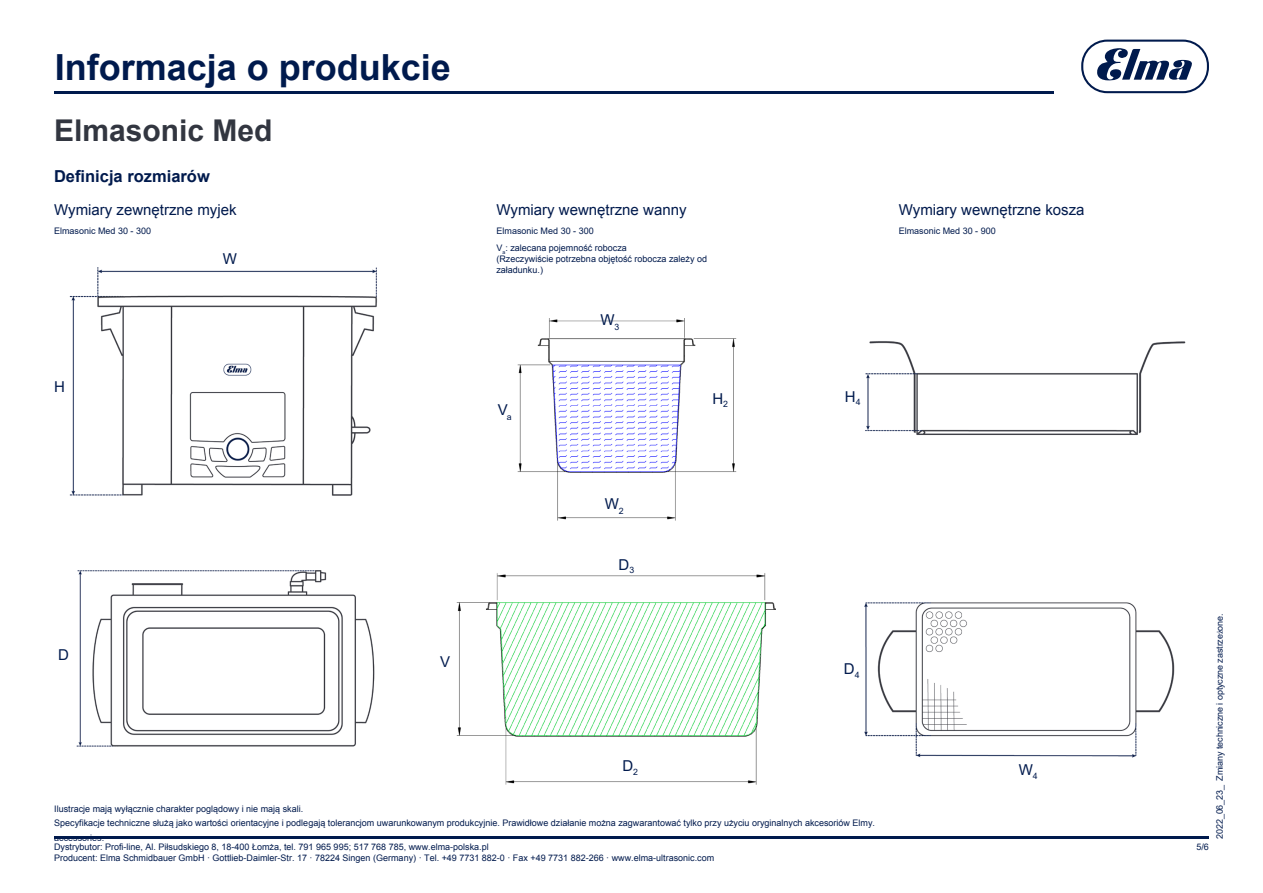
<style>
.page{position:relative;width:1263px;height:893px;background:#fff}
.page>*{position:absolute;margin:0;border:0;box-sizing:border-box;transform-origin:0 0}
.t1{font:700 36px "Arial";color:#001a4d}
.Arial_10_Reg_Blue_Mi{font:700 30px "Arial";color:#323640}
.Arial_10_Reg_Blue_Mi-2{font:700 16.5px "Arial";color:#001a4d}
.Arial_10_Reg_Blue_Mi-3{font:15px "Arial";color:#001a4d}
.Arial_6_Reg_Blue{font:9px/14.4px "Arial";color:#001a4d}
.Arial_10_Reg_Blue_Mi-4{font:9px/17px "Arial";color:#001a4d}
.s1{font-family:"Minion Pro"}
</style>
<div class="page">
<svg style="left:1081px;top:40px;width:128px;height:53px"></svg>
<hr style="left:54px;top:91px;width:999px;height:2px;background:#001a4d">
<hr style="left:54px;top:837px;width:1155px;height:2px;background:#001a4d">
<img style="left:456px;top:318px;width:320px;height:467px">
<img style="left:69px;top:267px;width:308px;height:229px">
<img style="left:76px;top:570px;width:299px;height:177px">
<img style="left:865px;top:341px;width:321px;height:94px">
<img style="left:864px;top:602px;width:311px;height:156px">
<h1 class="t1" style="left:55px;top:43px;width:398px">Informacja o produkcie</h1>
<p class="Arial_10_Reg_Blue_Mi" style="left:54px;top:109px;width:220px">Elmasonic Med</p>
<p class="Arial_10_Reg_Blue_Mi-2" style="left:54px;top:165px;width:157px">Definicja rozmiarów</p>
<p class="Arial_10_Reg_Blue_Mi-3" style="left:54px;top:200px;width:184px">Wymiary zewnętrzne myjek</p>
<p class="Arial_10_Reg_Blue_Mi-4" style="left:54px;top:222px;width:99px">Elmasonic Med 30 - 300</p>
<p class="Arial_10_Reg_Blue_Mi-3" style="left:54px;top:376px;width:12px">H</p>
<p class="Arial_10_Reg_Blue_Mi-3" style="left:58px;top:644px;width:12px">D</p>
<p class="Arial_10_Reg_Blue_Mi-3" style="left:223px;top:249px;width:16px">W</p>
<p class="Arial_10_Reg_Blue_Mi-3" style="left:440px;top:652px;width:12px">V</p>
<p class="Arial_10_Reg_Blue_Mi-3" style="left:496px;top:200px;width:192px">Wymiary wewnętrzne wanny</p>
<p class="Arial_10_Reg_Blue_Mi-4" style="left:496px;top:223px;width:132px">Elmasonic Med 30 - 300<br>V<sub>a</sub>: zalecana pojemność robocza</p>
<p class="Arial_10_Reg_Blue_Mi-4" style="left:496px;top:254px;width:212px;line-height:10.8px">(Rzeczywiście potrzebna objętość robocza zależy od załadunku.)</p>
<p class="Arial_10_Reg_Blue_Mi-3" style="left:600px;top:309px;width:21px">W<sub>3</sub></p>
<p class="Arial_10_Reg_Blue_Mi-3" style="left:498px;top:399px;width:15px">V<sub>a</sub></p>
<p class="Arial_10_Reg_Blue_Mi-3" style="left:605px;top:493px;width:21px">W<sub>2</sub></p>
<p class="Arial_10_Reg_Blue_Mi-3" style="left:618px;top:554px;width:17px">D<sub>3</sub></p>
<p class="Arial_10_Reg_Blue_Mi-3" style="left:712px;top:388px;width:17px">H<sub>2</sub></p>
<p class="Arial_10_Reg_Blue_Mi-3" style="left:899px;top:200px;width:187px">Wymiary wewnętrzne kosza</p>
<p class="Arial_10_Reg_Blue_Mi-4" style="left:899px;top:222px;width:99px">Elmasonic Med 30 - 900</p>
<p class="Arial_10_Reg_Blue_Mi-3" style="left:845px;top:386px;width:17px">H<sub>4</sub></p>
<p class="Arial_10_Reg_Blue_Mi-3" style="left:844px;top:658px;width:17px">D<sub>4</sub></p>
<p class="Arial_10_Reg_Blue_Mi-3" style="left:622px;top:755px;width:17px">D<sub>2</sub></p>
<p class="Arial_6_Reg_Blue" style="left:54px;top:802px;width:822px">Ilustracje mają wyłącznie charakter poglądowy i nie mają skali.<br>Specyfikacje techniczne służą jako wartości orientacyjne i podlegają tolerancjom uwarunkowanym produkcyjnie. Prawidłowe działanie można zagwarantować tylko przy użyciu oryginalnych akcesoriów Elmy. accessories.</p>
<p class="Arial_10_Reg_Blue_Mi-3" style="left:1019px;top:760px;width:21px">W<sub>4</sub></p>
<p class="Arial_6_Reg_Blue" style="left:1212px;top:839px;width:227px;rotate:-90deg">2022_06_23_ Zmiany techniczne i optyczne zastrze<span class="s1">ż</span>one.</p>
<p class="Arial_6_Reg_Blue" style="left:54px;top:841px;width:662px;line-height:10.8px">Dystrybutor: Profi-line, Al. Piłsudskiego 8, 18-400 Łomża, tel. 791 965 995; 517 768 785, www.elma-polska.pl<br>Producent: Elma Schmidbauer GmbH · Gottlieb-Daimler-Str. 17 · 78224 Singen (Germany) · Tel. +49 7731 882-0 · Fax +49 7731 882-266 · www.elma-ultrasonic.com</p>
<p class="Arial_6_Reg_Blue" style="left:1196px;top:839px;width:14px">5/6</p>
</div>
